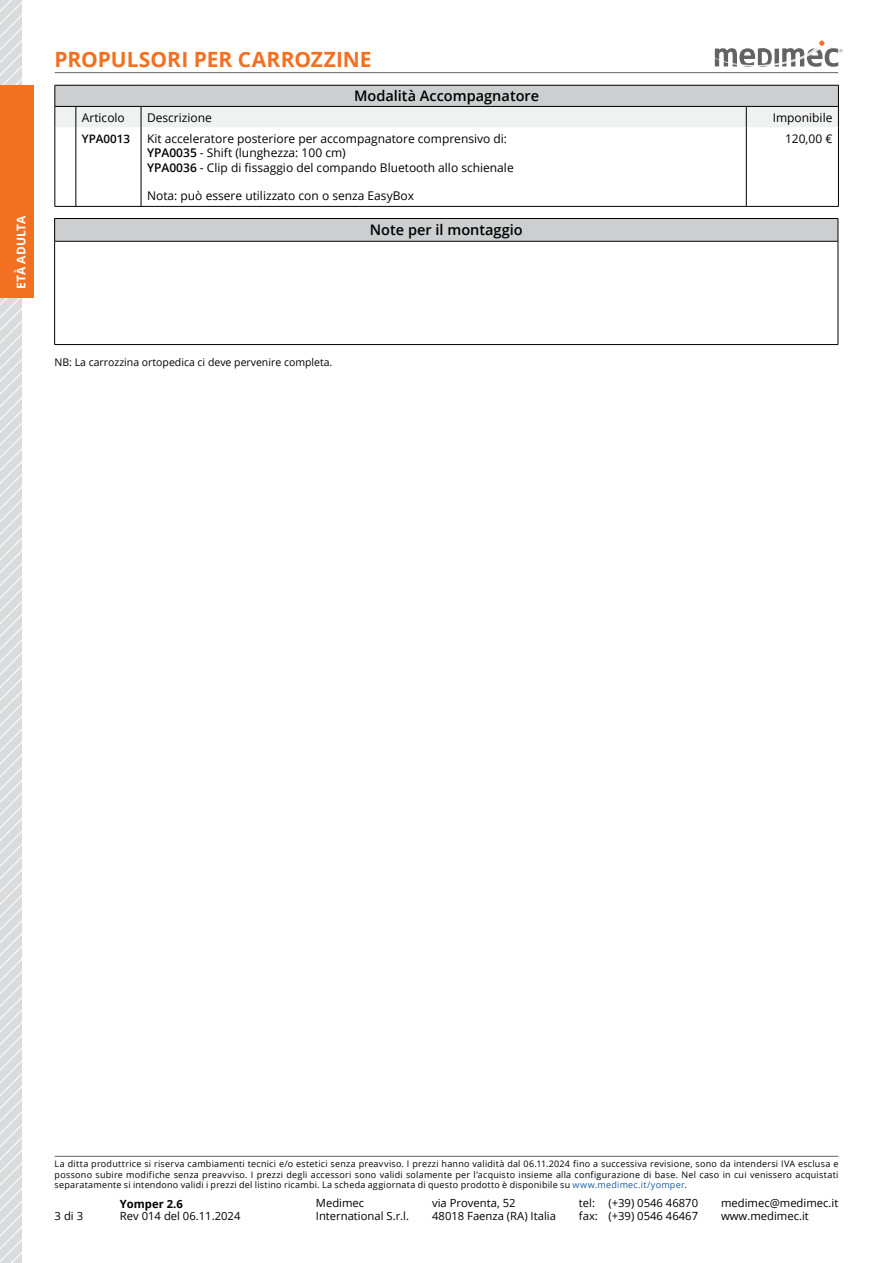
<style>
.page{position:relative;width:893px;height:1263px;background:#fff}
.page>*{position:absolute;margin:0;border:0;box-sizing:border-box;transform-origin:0 0}
.t1{font:700 21px "Open Sans";color:#f36f21}
.t2{font:600 14.55px "Open Sans";color:#000}
.t3{font:12px/14.4px "Open Sans";color:#000}
.t4{font:700 12px "Open Sans";letter-spacing:.015em;color:#fff}
.t5{font:600 11.7px "Open Sans";color:#000}
.t6{font:11.25px/13.5px "Open Sans";color:#000}
.t7{font:700 11.25px "Open Sans";color:#000}
.t8{font:10.5px "Open Sans";color:#000}
.t9{font:9px/10.5px "Open Sans";letter-spacing:.025em;color:#000;text-align:justify}
.s1{font-weight:600}
.s2{color:#215e9e}
</style>
<div class="page">
<hr style="left:55px;top:1156px;width:783px;height:1px;background:#636466">
<svg style="left:0;top:0;width:22px;height:1263px;background:#dddedf"></svg>
<hr style="left:55px;top:72px;width:783px;height:1px;background:#636466">
<svg style="left:715px;top:40px;width:128px;height:27px"></svg>
<div style="left:0;top:85px;width:34px;height:213px;background:#f36f21"></div>
<div style="left:55px;top:218px;width:783px;height:23px;background:#cccecf"></div>
<svg style="left:54px;top:219px;width:1px;height:22px"></svg>
<svg style="left:838px;top:219px;width:1px;height:22px"></svg>
<hr style="left:54px;top:218px;width:784px;height:1px;background:#000">
<hr style="left:54px;top:241px;width:784px;height:1px;background:#000">
<hr style="left:54px;top:241px;width:1px;height:103px;background:#000">
<hr style="left:838px;top:241px;width:1px;height:103px;background:#000">
<hr style="left:54px;top:344px;width:784px;height:1px;background:#000">
<svg style="left:56px;top:128px;width:782px;height:78px"></svg>
<hr style="left:55px;top:128px;width:1px;height:78px;background:#000">
<hr style="left:76px;top:128px;width:1px;height:78px;background:#000">
<hr style="left:141px;top:128px;width:1px;height:78px;background:#000">
<hr style="left:746px;top:128px;width:1px;height:78px;background:#000">
<hr style="left:838px;top:128px;width:1px;height:78px;background:#000">
<svg style="left:55px;top:206px;width:21px;height:1px"></svg>
<hr style="left:76px;top:206px;width:65px;height:1px;background:#000">
<hr style="left:141px;top:206px;width:605px;height:1px;background:#000">
<hr style="left:746px;top:206px;width:93px;height:1px;background:#000">
<svg style="left:55px;top:85px;width:784px;height:43px"></svg>
<h1 class="t1" style="left:55px;top:44px;width:319px">PROPULSORI PER CARROZZINE</h1>
<h2 class="t2" style="left:354px;top:86px;width:187px">Modalità Accompagnatore</h2>
<h3 class="t3" style="left:82px;top:110px;width:45px">Articolo</h3>
<h3 class="t3" style="left:147px;top:110px;width:66px">Descrizione</h3>
<h3 class="t3" style="left:773px;top:110px;width:61px">Imponibile</h3>
<p class="t5" style="left:82px;top:130px;width:50px">YPA0013</p>
<h3 class="t3" style="left:147px;top:131px;width:368px">Kit acceleratore posteriore per accompagnatore comprensivo di:<br><span class="s1">YPA0035</span> - Shift (lunghezza: 100 cm)<br><span class="s1">YPA0036</span> - Clip di fissaggio del compando Bluetooth allo schienale</h3>
<h3 class="t3" style="left:147px;top:189px;width:268px">Nota: può essere utilizzato con o senza EasyBox</h3>
<h3 class="t3" style="left:785px;top:131px;width:49px">120,00 €</h3>
<h3 class="t4" style="left:13px;top:289px;width:75px;rotate:-90deg">ETÀ ADULTA</h3>
<h2 class="t2" style="left:370px;top:220px;width:154px">Note per il montaggio</h2>
<p class="t8" style="left:54px;top:355px;width:279px">NB: La carrozzina ortopedica ci deve pervenire completa.</p>
<p class="t9" style="left:55px;top:1158px;width:785px">La ditta produttrice si riserva cambiamenti tecnici e/o estetici senza preavviso. I prezzi hanno validità dal 06.11.2024 fino a successiva revisione, sono da intendersi IVA esclusa e possono subire modifiche senza preavviso. I prezzi degli accessori sono validi solamente per l’acquisto insieme alla configurazione di base. Nel caso in cui venissero acquistati separatamente si intendono validi i prezzi del listino ricambi. La scheda aggiornata di questo prodotto è disponibile su <span class="s2">www.medimec.it/yomper</span>.</p>
<p class="t6" style="left:432px;top:1196px;width:125px">via Proventa, 52<br>48018 Faenza (RA) Italia</p>
<p class="t6" style="left:579px;top:1196px;width:121px">tel: (+39) 0546 46870 fax: (+39) 0546 46467</p>
<p class="t6" style="left:721px;top:1196px;width:119px">medimec@medimec.it www.medimec.it</p>
<p class="t6" style="left:316px;top:1196px;width:95px">Medimec<br>International S.r.l.</p>
<p class="t7" style="left:120px;top:1196px;width:64px">Yomper 2.6</p>
<p class="t6" style="left:120px;top:1209px;width:122px">Rev 014 del 06.11.2024</p>
<p class="t6" style="left:55px;top:1209px;width:30px">3 di 3</p>
</div>
